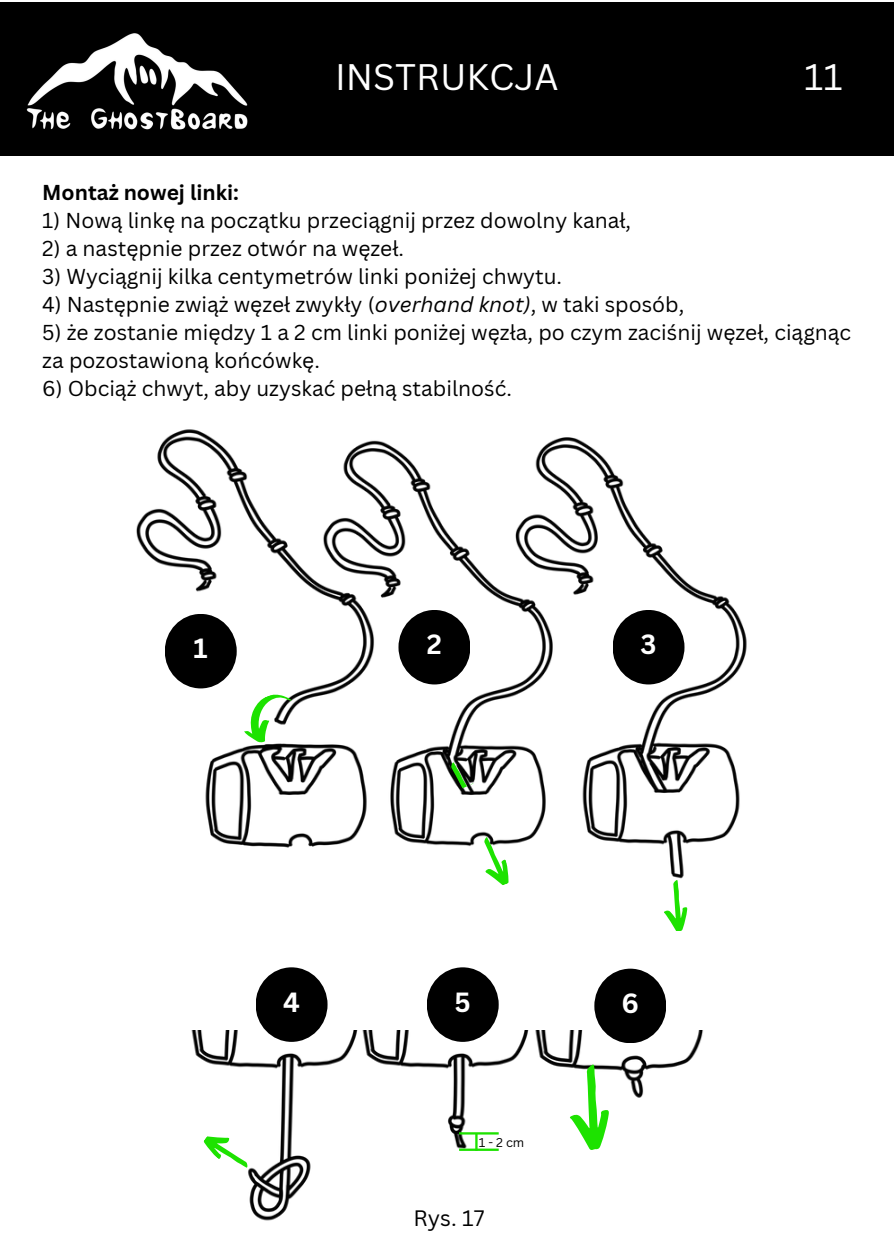
<style>
.page{position:relative;width:894px;height:1258px;background:#fff}
.page>*{position:absolute;margin:0;border:0;box-sizing:border-box;transform-origin:0 0}
.t1{font:36px "Canva Sans";color:#fff}
.t2{font:700 27px "Canva Sans";color:#fff}
.t3{font:21.6px "Canva Sans";color:#000}
.t4{font:21px/27.9px "Canva Sans";color:#000}
.t5{font:700 21px "Canva Sans";color:#000}
.t6{font:12.3px "Canva Sans";color:#000}
.s1{font-style:italic}
</style>
<div class="page">
<img style="left:250px;top:1206px;width:38px;height:15px">
<div style="left:0;top:3px;width:893px;height:153px;background:#000"></div>
<img style="left:0;top:2px;width:266px;height:128px">
<img style="left:136px;top:429px;width:206px;height:777px">
<img style="left:342px;top:437px;width:405px;height:714px">
<svg style="left:235px;top:688px;width:67px;height:59px"></svg>
<svg style="left:474px;top:833px;width:39px;height:56px"></svg>
<svg style="left:441px;top:758px;width:33px;height:35px"></svg>
<div style="left:165px;top:614px;width:72px;height:74px;background:#000;border-radius:50%"></div>
<div style="left:398px;top:610px;width:72px;height:74px;background:#000;border-radius:50%"></div>
<div style="left:612px;top:610px;width:72px;height:74px;background:#000;border-radius:50%"></div>
<svg style="left:664px;top:880px;width:23px;height:51px"></svg>
<p class="t1" style="left:335px;top:52px;width:225px">INSTRUKCJA</p>
<p class="t1" style="left:804px;top:52px;width:40px">11</p>
<p class="t5" style="left:42px;top:178px;width:198px">Montaż nowej linki:</p>
<p class="t4" style="left:42px;top:206px;width:590px">1) Nową linkę na początku przeciągnij przez dowolny kanał,</p>
<p class="t4" style="left:42px;top:234px;width:363px">2) a następnie przez otwór na węzeł.</p>
<p class="t4" style="left:42px;top:262px;width:521px">3) Wyciągnij kilka centymetrów linki poniżej chwytu.</p>
<p class="t4" style="left:42px;top:290px;width:643px">4) Następnie zwiąż węzeł zwykły (<span class="s1">overhand knot)</span>, w taki sposób,</p>
<p class="t4" style="left:42px;top:318px;width:810px">5) że zostanie między 1 a 2 cm linki poniżej węzła, po czym zaciśnij węzeł, ciągnąc za pozostawioną końcówkę.</p>
<p class="t4" style="left:42px;top:374px;width:471px">6) Obciąż chwyt, aby uzyskać pełną stabilność.</p>
<p class="t2" style="left:193px;top:629px;width:16px">1</p>
<p class="t2" style="left:427px;top:625px;width:17px">2</p>
<p class="t2" style="left:640px;top:625px;width:17px">3</p>
<h2 class="t2" style="left:283px;top:983px;width:18px">4</h2>
<p class="t2" style="left:454px;top:983px;width:18px">5</p>
<p class="t2" style="left:621px;top:984px;width:19px">6</p>
<p class="t6" style="left:478px;top:1133px;width:47px">1 - 2 cm</p>
<p class="t3" style="left:413px;top:1203px;width:72px">Rys. 17</p>
</div>
